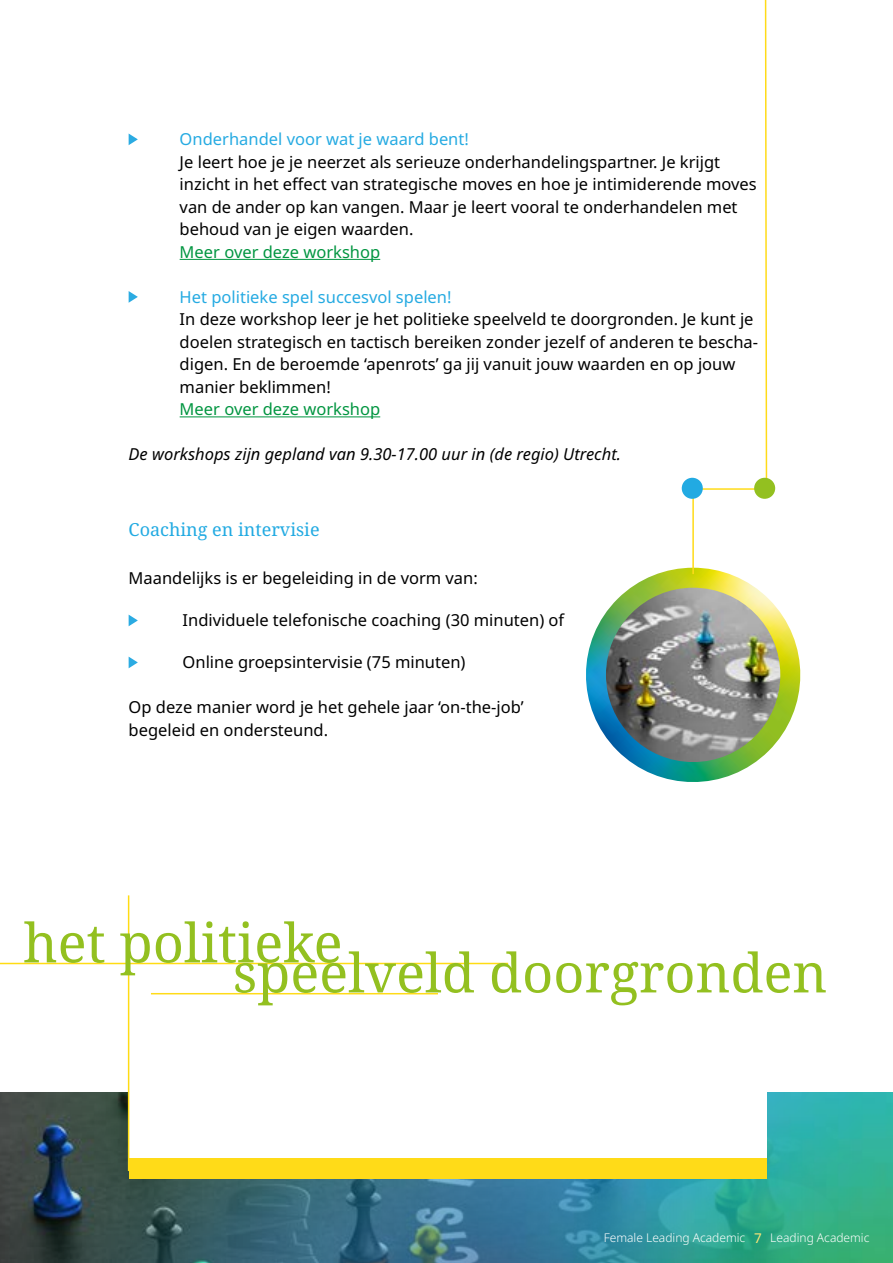
<style>
.page{position:relative;width:893px;height:1263px;background:#fff}
.page>*{position:absolute;margin:0;border:0;box-sizing:border-box;transform-origin:0 0}
.t1{font:54px "Noto Serif";color:#93c020}
.t2{font:18px "Noto Serif";color:#22aae2}
.t3{font:16.5px/22.5px "Noto Sans";color:#000}
.t4{font:16.5px "Noto Sans";color:#25aae2}
.t5{font:italic 16.5px "Noto Sans";color:#000}
.t6{font:16.5px "Noto Sans";color:#009540}
.t7{font:13.5px "Noto Sans";color:#ffe577}
.t8{font:300 12px "Noto Sans";color:#fff}
</style>
<div class="page">
<img style="left:0;top:1093px;width:893px;height:170px">
<div style="left:129px;top:128px;width:637px;height:1050px;background:#fff"></div>
<hr style="left:180px;top:259px;width:200px;height:1px;background:#009540">
<hr style="left:180px;top:416px;width:200px;height:1px;background:#009540">
<svg style="left:129px;top:134px;width:9px;height:11px"></svg>
<svg style="left:129px;top:291px;width:9px;height:12px"></svg>
<svg style="left:129px;top:615px;width:9px;height:11px"></svg>
<svg style="left:129px;top:657px;width:9px;height:11px"></svg>
<hr style="left:151px;top:993px;width:287px;height:1px;background:#ffdb18">
<img style="left:586px;top:568px;width:215px;height:214px">
<img style="left:606px;top:588px;width:174px;height:174px;border-radius:87px">
<hr style="left:0;top:963px;width:508px;height:1px;background:#ffdc13">
<hr style="left:128px;top:895px;width:1px;height:276px;background:#ffdc13">
<div style="left:129px;top:1158px;width:637px;height:20px;background:#ffdb18"></div>
<hr style="left:692px;top:489px;width:2px;height:85px;background:#ffdb18">
<hr style="left:694px;top:488px;width:72px;height:2px;background:#ffdb18">
<svg style="left:764px;top:0;width:4px;height:478px"></svg>
<div style="left:682px;top:478px;width:21px;height:21px;background:#22aae2;border-radius:50%"></div>
<div style="left:754px;top:478px;width:21px;height:21px;background:#93c020;border-radius:50%"></div>
<p class="t4" style="left:180px;top:130px;width:291px">Onderhandel voor wat je waard bent!</p>
<p class="t3" style="left:180px;top:151px;width:579px">Je leert hoe je je neerzet als serieuze onderhandelingspartner. Je krijgt inzicht in het effect van strategische moves en hoe je intimiderende moves van de ander op kan vangen. Maar je leert vooral te onderhandelen met behoud van je eigen waarden.</p>
<p class="t6" style="left:180px;top:242px;width:202px">Meer over deze workshop</p>
<p class="t4" style="left:180px;top:287px;width:273px">Het politieke spel succesvol spelen!</p>
<p class="t3" style="left:180px;top:308px;width:580px">In deze workshop leer je het politieke speelveld te doorgronden. Je kunt je doelen strategisch en tactisch bereiken zonder jezelf of anderen te bescha&shy;digen. En de beroemde ‘apenrots’ ga jij vanuit jouw waarden en op jouw manier beklimmen!</p>
<p class="t6" style="left:180px;top:400px;width:202px">Meer over deze workshop</p>
<p class="t5" style="left:129px;top:442px;width:494px">De workshops zijn gepland van 9.30-17.00 uur in (de regio) Utrecht.</p>
<p class="t2" style="left:129px;top:517px;width:193px">Coaching en intervisie</p>
<p class="t3" style="left:129px;top:567px;width:351px">Maandelijks is er begeleiding in de vorm van:</p>
<p class="t3" style="left:183px;top:609px;width:383px">Individuele telefonische coaching (30 minuten) of</p>
<p class="t3" style="left:183px;top:651px;width:284px">Online groepsintervisie (75 minuten)</p>
<p class="t3" style="left:129px;top:696px;width:396px">Op deze manier word je het gehele jaar ‘on-the-job’ begeleid en ondersteund.</p>
<h1 class="t1" style="left:23px;top:906px;width:321px">het politieke</h1>
<h1 class="t1" style="left:233px;top:936px;width:596px">speelveld doorgronden</h1>
<p class="t8" style="left:604px;top:1230px;width:143px">Female Leading Academic</p>
<p class="t8" style="left:770px;top:1230px;width:101px">Leading Academic</p>
<p class="t7" style="left:754px;top:1230px;width:9px">7</p>
</div>
